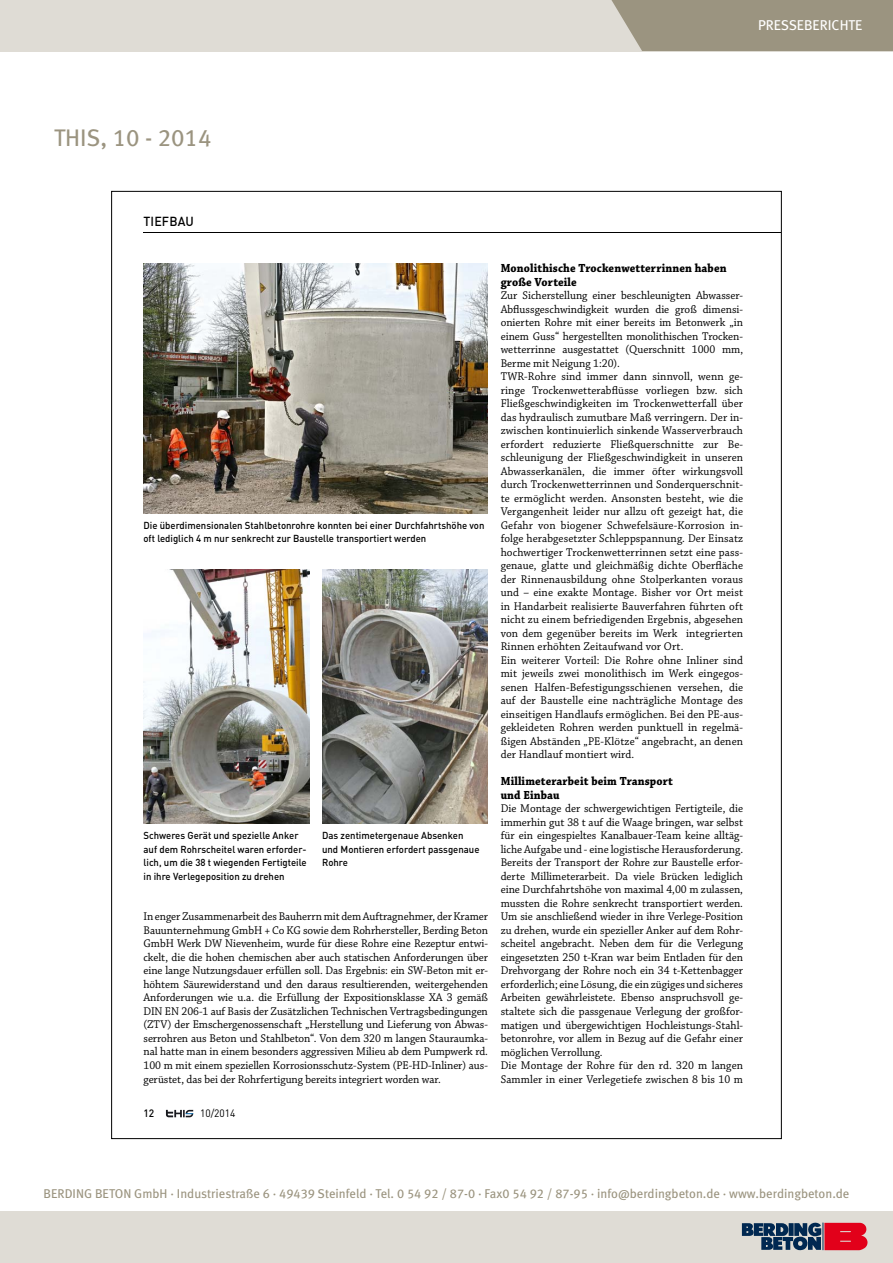
<style>
.page{position:relative;width:893px;height:1263px;background:#fff}
.page>*{position:absolute;margin:0;border:0;box-sizing:border-box;transform-origin:0 0}
.t1{font:24px "Meta Book LF";color:#9b9480}
.t2{font:14.25px "Meta";color:#fff}
.t3{font:500 13.05px "DIN Pro";letter-spacing:.01em;color:#000;scale:.95 1}
.t4{font:12.75px "Meta Book LF";color:#9b947f}
.t5{font:700 12.3px/13.5px "Chaparral Pro";letter-spacing:.01em;color:#000;scale:.91 1}
.t6{font:11.85px/13.5px "Chaparral Pro";letter-spacing:.005em;color:#000;scale:.95 1}
.t7{font:10.65px "DIN Pro";color:#000;scale:.95 1}
.t8{font:500 10.65px "DIN Pro";color:#000;scale:.95 1}
.t9{font:500 10.05px/13.5px "DIN Pro";color:#000;scale:.95 1}
</style>
<div class="page">
<div style="left:0;top:1212px;width:893px;height:51px;background:#dfdcd5"></div>
<svg style="left:742px;top:1222px;width:125px;height:28px"></svg>
<div style="left:0;top:0;width:893px;height:51px;background:#dfdcd5"></div>
<div style="left:611px;top:0;width:282px;height:51px;background:#9b9480"></div>
<svg style="left:166px;top:1110px;width:27px;height:7px"></svg>
<hr style="left:144px;top:232px;width:637px;height:1px;background:#000">
<img style="left:322px;top:569px;width:166px;height:254px">
<img style="left:144px;top:569px;width:165px;height:254px">
<img style="left:144px;top:263px;width:344px;height:251px">
<p class="t2" style="left:758px;top:17px;width:106px">PRESSEBERICHTE</p>
<h1 class="t1" style="left:54px;top:124px;width:159px">THIS, 10 - 2014</h1>
<p class="t3" style="left:144px;top:212px;width:54px">TIEFBAU</p>
<p class="t9" style="left:144px;top:518px;width:360px">Die überdimensionalen Stahlbetonrohre konnten bei einer Durchfahrtshöhe von oft lediglich 4 m nur senkrecht zur Baustelle transportiert werden</p>
<p class="t9" style="left:144px;top:829px;width:173px">Schweres Gerät und spezielle Anker auf dem Rohrscheitel waren erforder&shy;lich, um die 38 t wiegenden Fertigteile in ihre Verlegeposition zu drehen</p>
<p class="t9" style="left:322px;top:829px;width:167px">Das zentimetergenaue Absenken und Montieren erfordert passgenaue<br>Rohre</p>
<p class="t6" style="left:144px;top:910px;width:364px;text-align:justify">In enger Zusammenarbeit des Bauherrn mit dem Auftragnehmer, der Kramer Bauunternehmung GmbH + Co KG sowie dem Rohrhersteller, Berding Beton GmbH Werk DW Nievenheim, wurde für diese Rohre eine Rezeptur entwi&shy;ckelt, die die hohen chemischen aber auch statischen Anforderungen über eine lange Nutzungsdauer erfüllen soll. Das Ergebnis: ein SW-Beton mit er&shy;höhtem Säurewiderstand und den daraus resultierenden, weitergehenden Anforderungen wie u.a. die Erfüllung der Expositionsklasse XA 3 gemäß DIN EN 206-1 auf Basis der Zusätzlichen Technischen Vertragsbedingungen (ZTV) der Emschergenossenschaft „Herstellung und Lieferung von Abwas&shy;serrohren aus Beton und Stahlbeton“. Von dem 320 m langen Stauraumka&shy;nal hatte man in einem besonders aggressiven Milieu ab dem Pumpwerk rd.<br>100 m mit einem speziellen Korrosionsschutz-System (PE-HD-Inliner) aus&shy;gerüstet, das bei der Rohrfertigung bereits integriert worden war.</p>
<p class="t8" style="left:144px;top:1106px;width:13px">12</p>
<p class="t7" style="left:200px;top:1106px;width:39px">10/2014</p>
<p class="t5" style="left:501px;top:262px;width:250px">Monolithische Trockenwetterrinnen haben große Vorteile</p>
<p class="t6" style="left:501px;top:289px;width:257px">Zur Sicherstellung einer beschleunigten Abwasser-Abflussgeschwindigkeit wurden die groß dimensi&shy;onierten Rohre mit einer bereits im Betonwerk „in einem Guss“ hergestellten monolithischen Trocken&shy;wetterrinne ausgestattet (Querschnitt 1000 mm, Berme mit Neigung 1:20).<br>TWR-Rohre sind immer dann sinnvoll, wenn ge&shy;ringe Trockenwetterabflüsse vorliegen bzw. sich Fließgeschwindigkeiten im Trockenwetterfall über das hydraulisch zumutbare Maß verringern. Der in&shy;zwischen kontinuierlich sinkende Wasserverbrauch erfordert reduzierte Fließquerschnitte zur Be&shy;schleunigung der Fließgeschwindigkeit in unseren Abwasserkanälen, die immer öfter wirkungsvoll durch Trockenwetterrinnen und Sonderquerschnit&shy;te ermöglicht werden. Ansonsten besteht, wie die Vergangenheit leider nur allzu oft gezeigt hat, die Gefahr von biogener Schwefelsäure-Korrosion in&shy;folge herabgesetzter Schleppspannung. Der Einsatz hochwertiger Trockenwetterrinnen setzt eine pass&shy;genaue, glatte und gleichmäßig dichte Oberfläche der Rinnenausbildung ohne Stolperkanten voraus und – eine exakte Montage. Bisher vor Ort meist in Handarbeit realisierte Bauverfahren führten oft nicht zu einem befriedigenden Ergebnis, abgesehen von dem gegenüber bereits im Werk integrierten Rinnen erhöhten Zeitaufwand vor Ort.<br>Ein weiterer Vorteil: Die Rohre ohne Inliner sind mit jeweils zwei monolithisch im Werk eingegos&shy;senen Halfen-Befestigungsschienen versehen, die auf der Baustelle eine nachträgliche Montage des einseitigen Handlaufs ermöglichen. Bei den PE-aus&shy;gekleideten Rohren werden punktuell in regelmä&shy;ßigen Abständen „PE-Klötze“ angebracht, an denen der Handlauf montiert wird.</p>
<p class="t5" style="left:501px;top:775px;width:191px">Millimeterarbeit beim Transport und Einbau</p>
<p class="t6" style="left:501px;top:802px;width:257px">Die Montage der schwergewichtigen Fertigteile, die immerhin gut 38 t auf die Waage bringen, war selbst für ein eingespieltes Kanalbauer-Team keine alltäg&shy;liche Aufgabe und - eine logistische Herausforderung.<br>Bereits der Transport der Rohre zur Baustelle erfor&shy;derte Millimeterarbeit. Da viele Brücken lediglich eine Durchfahrtshöhe von maximal 4,00 m zulassen, mussten die Rohre senkrecht transportiert werden.<br>Um sie anschließend wieder in ihre Verlege-Position zu drehen, wurde ein spezieller Anker auf dem Rohr&shy;scheitel angebracht. Neben dem für die Verlegung eingesetzten 250 t-Kran war beim Entladen für den Drehvorgang der Rohre noch ein 34 t-Kettenbagger erforderlich; eine Lösung, die ein zügiges und sicheres Arbeiten gewährleistete. Ebenso anspruchsvoll ge&shy;staltete sich die passgenaue Verlegung der großfor&shy;matigen und übergewichtigen Hochleistungs-Stahl&shy;betonrohre, vor allem in Bezug auf die Gefahr einer möglichen Verrollung.<br>Die Montage der Rohre für den rd. 320 m langen Sammler in einer Verlegetiefe zwischen 8 bis 10 m</p>
<p class="t4" style="left:44px;top:1186px;width:807px">BERDING BETON GmbH · Industriestraße 6 · 49439 Steinfeld · Tel. 0 54 92 / 87-0 · Fax0 54 92 / 87-95 · info@berdingbeton.de · www.berdingbeton.de</p>
</div>
